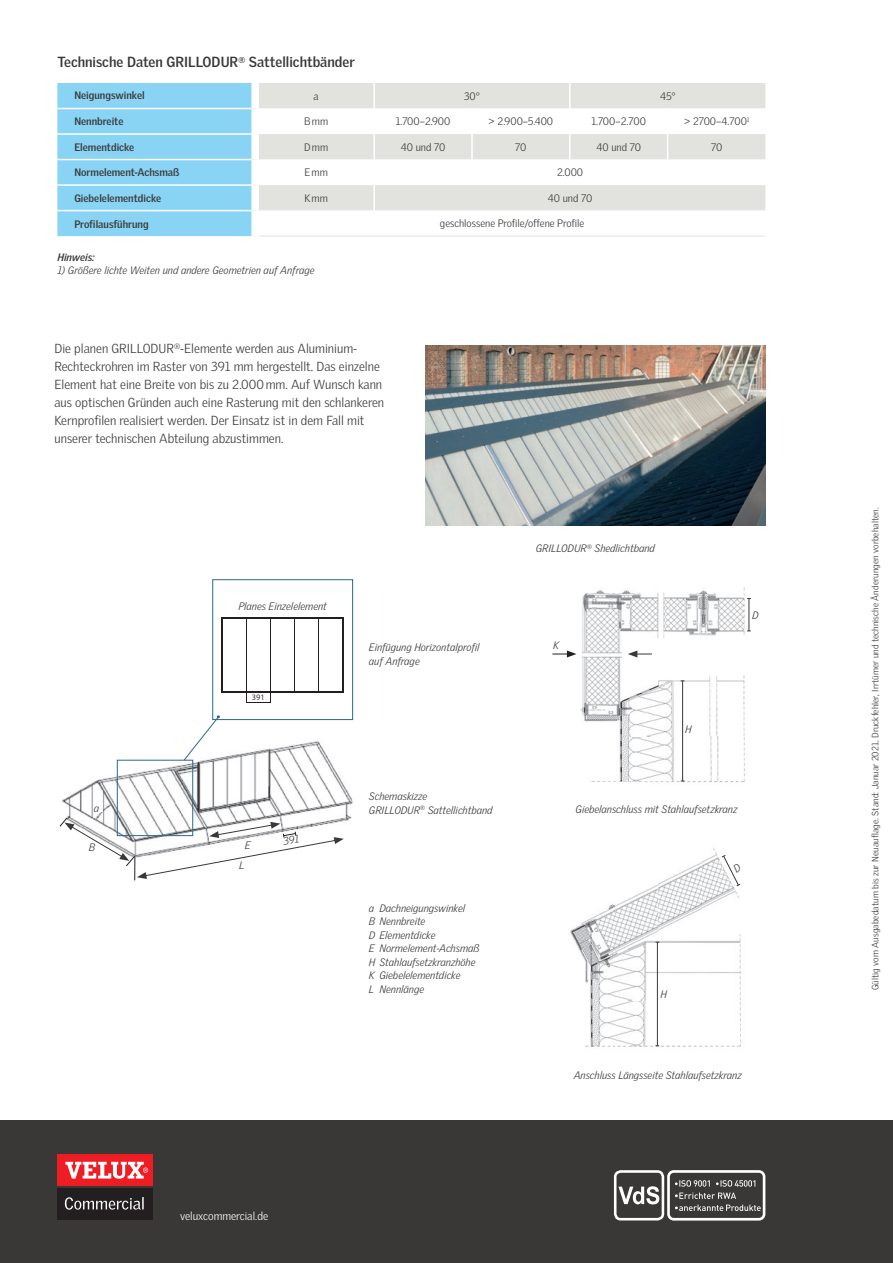
<style>
.page{position:relative;width:893px;height:1263px;background:#fff}
.page>*{position:absolute;margin:0;border:0;box-sizing:border-box;transform-origin:0 0}
.t1{font:700 14.25px "Velux Gothic";color:#393837}
.t2{font:300 12.75px/18px "Velux Gothic";color:#393837}
.t3{font:300 11.25px "Velux Gothic";color:#fff}
.t4{font:italic 300 10.5px/13.5px "Velux Gothic";color:#393837}
.t5{font:300 10.5px "Velux Gothic";color:#393837}
.t6{font:700 10.5px "Velux Gothic";color:#393837}
.t7{font:italic 700 10.5px "Velux Gothic";color:#393837}
.t8{font:300 9px "Velux Gothic";letter-spacing:.01em;color:#393837}
.t9{font:8.4px "Myriad Pro";color:#393837}
</style>
<div class="page">
<div style="left:212px;top:579px;width:141px;height:141px;background:#fff;border:1px solid #296895"></div>
<hr style="left:246px;top:619px;width:1px;height:72px;background:#231f20">
<hr style="left:270px;top:619px;width:1px;height:72px;background:#231f20">
<hr style="left:222px;top:617px;width:1px;height:76px;background:#231f20">
<hr style="left:294px;top:619px;width:1px;height:72px;background:#231f20">
<hr style="left:318px;top:619px;width:1px;height:72px;background:#231f20">
<hr style="left:342px;top:619px;width:2px;height:74px;background:#231f20">
<hr style="left:223px;top:617px;width:121px;height:2px;background:#231f20">
<hr style="left:223px;top:691px;width:121px;height:2px;background:#231f20">
<svg style="left:246px;top:693px;width:25px;height:10px"></svg>
<img style="left:62px;top:741px;width:290px;height:80px">
<div style="left:94px;top:803px;width:9px;height:9px;background:#fff"></div>
<div style="left:117px;top:760px;width:76px;height:76px;border:1px solid #296895"></div>
<svg style="left:183px;top:715px;width:37px;height:46px"></svg>
<img style="left:580px;top:587px;width:168px;height:196px">
<hr style="left:748px;top:598px;width:1px;height:33px;background:#393837">
<hr style="left:682px;top:681px;width:1px;height:100px;background:#393837">
<svg style="left:628px;top:650px;width:24px;height:7px"></svg>
<svg style="left:552px;top:650px;width:24px;height:7px"></svg>
<img style="left:570px;top:848px;width:171px;height:199px">
<hr style="left:657px;top:942px;width:1px;height:104px;background:#393837">
<img style="left:425px;top:345px;width:340px;height:180px">
<div style="left:57px;top:83px;width:194px;height:153px;background:#89d3f4"></div>
<div style="left:259px;top:83px;width:506px;height:25px;background:#e2e2de"></div>
<svg style="left:259px;top:134px;width:506px;height:102px"></svg>
<hr style="left:373px;top:83px;width:2px;height:26px;background:#fff">
<hr style="left:569px;top:83px;width:2px;height:26px;background:#fff">
<hr style="left:373px;top:185px;width:2px;height:26px;background:#fff">
<hr style="left:373px;top:134px;width:2px;height:26px;background:#fff">
<hr style="left:471px;top:134px;width:2px;height:26px;background:#fff">
<hr style="left:569px;top:134px;width:2px;height:26px;background:#fff">
<svg style="left:667px;top:134px;width:1px;height:26px"></svg>
<hr style="left:373px;top:160px;width:2px;height:25px;background:#fff">
<hr style="left:57px;top:108px;width:194px;height:1px;background:#fff">
<hr style="left:57px;top:133px;width:194px;height:2px;background:#fff">
<hr style="left:57px;top:184px;width:194px;height:2px;background:#fff">
<hr style="left:57px;top:210px;width:194px;height:1px;background:#fff">
<hr style="left:57px;top:159px;width:194px;height:1px;background:#fff">
<hr style="left:259px;top:236px;width:115px;height:1px;background:#e2e2de">
<hr style="left:374px;top:236px;width:98px;height:1px;background:#e2e2de">
<hr style="left:472px;top:236px;width:98px;height:1px;background:#e2e2de">
<hr style="left:570px;top:236px;width:98px;height:1px;background:#e2e2de">
<hr style="left:668px;top:236px;width:97px;height:1px;background:#e2e2de">
<div style="left:0;top:1120px;width:893px;height:143px;background:#393837"></div>
<div style="left:57px;top:1154px;width:96px;height:32px;background:#ee1d23"></div>
<svg style="left:65px;top:1162px;width:83px;height:17px"></svg>
<div style="left:57px;top:1188px;width:96px;height:32px;background:#231f20"></div>
<svg style="left:65px;top:1197px;width:79px;height:12px"></svg>
<div style="left:614px;top:1170px;width:50px;height:50px;border:3px solid #fff;border-radius:6px"></div>
<svg style="left:618px;top:1186px;width:41px;height:18px"></svg>
<div style="left:667px;top:1170px;width:98px;height:50px;border:3px solid #fff;border-radius:5px"></div>
<svg style="left:675px;top:1180px;width:86px;height:31px"></svg>
<svg style="left:59px;top:817px;width:287px;height:63px"></svg>
<svg style="left:721px;top:854px;width:20px;height:33px"></svg>
<h1 class="t1" style="left:57px;top:54px;width:299px">Technische Daten GRILLODUR<sup>®</sup> Sattellichtbänder</h1>
<p class="t6" style="left:74px;top:89px;width:72px">Neigungswinkel</p>
<p class="t5" style="left:314px;top:90px;width:7px">a</p>
<p class="t5" style="left:464px;top:90px;width:17px">30°</p>
<p class="t5" style="left:660px;top:90px;width:17px">45°</p>
<p class="t6" style="left:74px;top:115px;width:51px">Nennbreite</p>
<p class="t5" style="left:304px;top:115px;width:26px">B mm</p>
<p class="t5" style="left:396px;top:115px;width:56px">1.700–2.900</p>
<p class="t5" style="left:489px;top:115px;width:66px">&gt; 2.900–5.400</p>
<p class="t5" style="left:591px;top:115px;width:56px">1.700–2.700</p>
<p class="t5" style="left:684px;top:115px;width:67px">&gt; 2700–4.700<sup>1</sup></p>
<p class="t6" style="left:74px;top:141px;width:61px">Elementdicke</p>
<p class="t5" style="left:304px;top:141px;width:26px">D mm</p>
<p class="t5" style="left:401px;top:141px;width:46px">40 und 70</p>
<p class="t5" style="left:515px;top:141px;width:13px">70</p>
<p class="t5" style="left:596px;top:141px;width:46px">40 und 70</p>
<p class="t5" style="left:711px;top:141px;width:13px">70</p>
<p class="t6" style="left:74px;top:166px;width:107px">Normelement-Achsmaß</p>
<p class="t5" style="left:304px;top:166px;width:25px">E mm</p>
<p class="t5" style="left:557px;top:166px;width:28px">2.000</p>
<p class="t6" style="left:74px;top:192px;width:88px">Giebelelementdicke</p>
<p class="t5" style="left:304px;top:192px;width:25px">K mm</p>
<p class="t5" style="left:548px;top:192px;width:46px">40 und 70</p>
<p class="t6" style="left:74px;top:218px;width:76px">Profilausführung</p>
<p class="t5" style="left:440px;top:217px;width:146px">geschlossene Profile/offene Profile</p>
<p class="t7" style="left:57px;top:251px;width:39px">Hinweis:</p>
<p class="t4" style="left:57px;top:264px;width:259px">1) Größere lichte Weiten und andere Geometrien auf Anfrage</p>
<p class="t2" style="left:54px;top:339px;width:331px">Die planen GRILLODUR<sup>®</sup>-Elemente werden aus Aluminium-Rechteckrohren im Raster von 391 mm hergestellt. Das einzelne Element hat eine Breite von bis zu 2.000 mm. Auf Wunsch kann aus optischen Gründen auch eine Rasterung mit den schlankeren Kernprofilen realisiert werden. Der Einsatz ist in dem Fall mit unserer technischen Abteilung abzustimmen.</p>
<p class="t4" style="left:94px;top:801px;width:7px">a</p>
<p class="t4" style="left:89px;top:840px;width:8px">B</p>
<p class="t4" style="left:238px;top:599px;width:90px">Planes Einzelelement</p>
<p class="t9" style="left:252px;top:692px;width:14px">391</p>
<p class="t4" style="left:245px;top:838px;width:7px">E</p>
<p class="t4" style="left:239px;top:858px;width:7px">L</p>
<p class="t4" style="left:369px;top:640px;width:112px">Einfügung Horizontalprofil auf Anfrage</p>
<p class="t4" style="left:369px;top:789px;width:125px">Schemaskizze<br>GRILLODUR<sup>®</sup> Sattellichtband</p>
<p class="t4" style="left:369px;top:901px;width:112px">a Dachneigungswinkel<br>B Nennbreite<br>D Elementdicke<br>E Normelement-Achsmaß<br>H Stahlaufsetzkranzhöhe<br>K Giebelelementdicke<br>L Nennlänge</p>
<p class="t4" style="left:536px;top:542px;width:121px">GRILLODUR<sup>®</sup> Shedlichtband</p>
<p class="t4" style="left:553px;top:638px;width:7px">K</p>
<p class="t4" style="left:752px;top:608px;width:8px">D</p>
<p class="t4" style="left:685px;top:723px;width:8px">H</p>
<p class="t4" style="left:576px;top:802px;width:163px">Giebelanschluss mit Stahlaufsetzkranz</p>
<p class="t4" style="left:660px;top:987px;width:8px">H</p>
<p class="t4" style="left:574px;top:1069px;width:170px">Anschluss Längsseite Stahlaufsetzkranz</p>
<p class="t3" style="left:180px;top:1210px;width:90px">veluxcommercial.de</p>
<p class="t8" style="left:870px;top:990px;width:484px;rotate:-90deg">Gültig vom Ausgabedatum bis zur Neuauflage. Stand: Januar 2021. Druckfehler, Irrtümer und technische Änderungen vorbehalten.</p>
</div>
